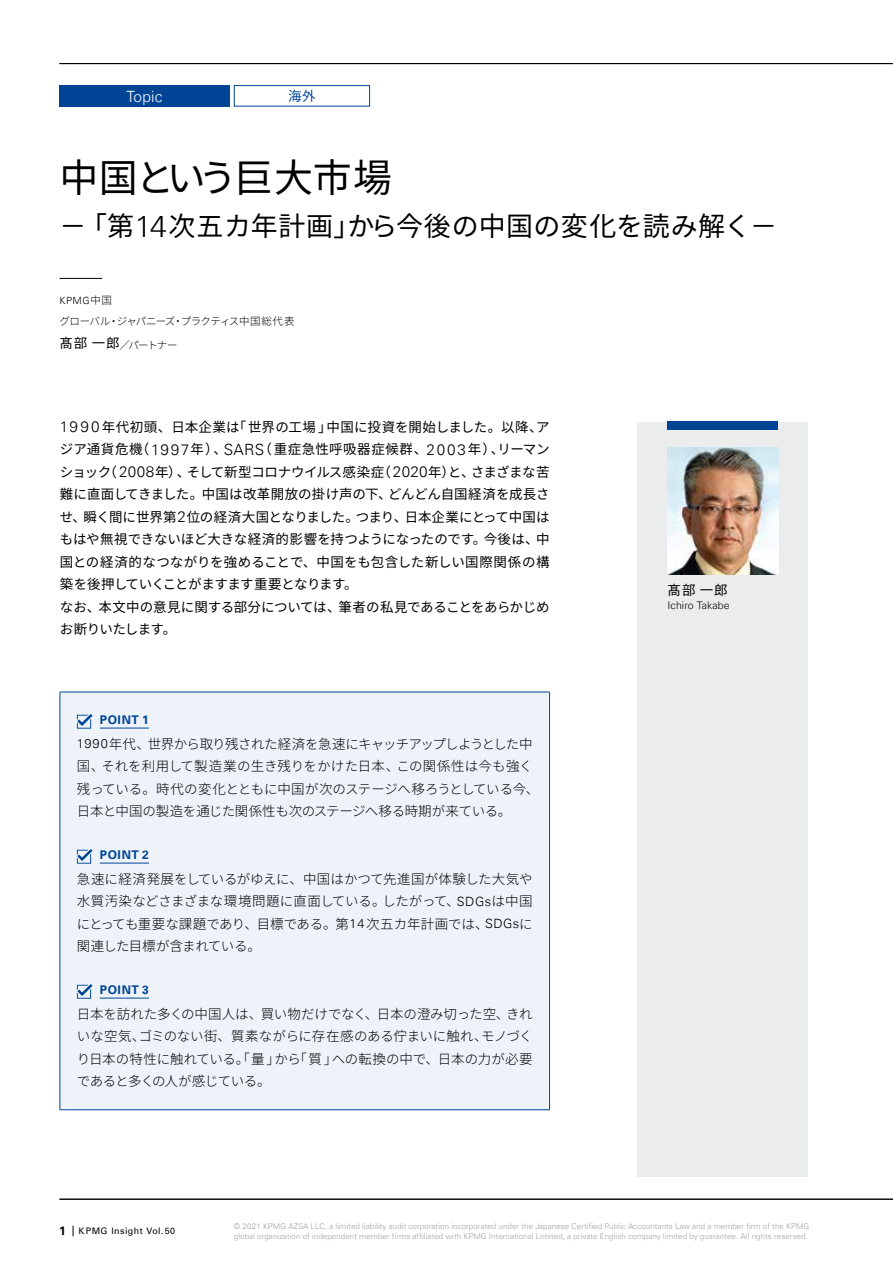
<style>
.page{position:relative;width:893px;height:1263px;background:#fff}
.page>*{position:absolute;margin:0;border:0;box-sizing:border-box;transform-origin:0 0}
.t1{font:39px "Noto Sans CJ Kjp";letter-spacing:-.025em;color:#000}
.t2{font:27px "Noto Sans CJ Kjp";letter-spacing:.015em;color:#000}
.t3{font:300 15.45px "Universfor KPMG";letter-spacing:.01em;color:#fff}
.t4{font:300 13.5px/22.5px "Noto Sans CJ Kjp";letter-spacing:-.02em;color:#000;text-align:justify}
.t5{font:13.5px/22.5px "Noto Sans CJ Kjp";letter-spacing:-.01em;color:#000}
.t6{font:13.5px "Noto Sans CJ Kjp";color:#004595}
.t7{font:700 12px "Universfor KPMG";letter-spacing:.04em;color:#004595}
.t8{font:700 12px "Universfor KPMG";color:#000}
.t9{font:300 10.5px "Noto Sans CJ Kjp";letter-spacing:-.06em;color:#000}
.t10{font:300 10.5px "Universfor KPMG";letter-spacing:.01em;color:#000}
.t11{font:300 10.05px "Universfor KPMG";color:#000}
.t12{font:9px "Universfor KPMG";letter-spacing:.04em;color:#000}
.t13{font:300 7.95px/9.8px "Universfor KPMG";letter-spacing:.01em;color:#9fa0a0}
.s1{font-family:"Universfor KPMG";font-weight:300;font-size:30.45px}
.s2{font-family:"Noto Sans CJ Kjp";font-size:10.5px}
.s3{font-weight:400;font-size:13.5px}
.s4{font-family:"Universfor KPMG";font-weight:300;font-size:15.3px}
.s5{font-family:"Universfor KPMG";font-weight:300;font-size:15.45px}
.s6{font-family:"Universfor KPMG";font-size:12.9px}
</style>
<div class="page">
<hr style="left:60px;top:63px;width:833px;height:1px;background:#000">
<hr style="left:60px;top:1199px;width:833px;height:1px;background:#000">
<div style="left:638px;top:422px;width:170px;height:754px;background:#ebecec"></div>
<div style="left:234px;top:85px;width:136px;height:21px;border:1px solid #004595"></div>
<div style="left:60px;top:85px;width:170px;height:21px;background:#004595"></div>
<div style="left:668px;top:422px;width:110px;height:8px;background:#004595"></div>
<div style="left:60px;top:692px;width:490px;height:418px;background:#eef3fa"></div>
<hr style="left:60px;top:692px;width:490px;height:1px;background:#004595">
<hr style="left:60px;top:692px;width:1px;height:417px;background:#004595">
<hr style="left:549px;top:692px;width:1px;height:417px;background:#004595">
<hr style="left:60px;top:1109px;width:490px;height:1px;background:#004595">
<hr style="left:100px;top:728px;width:49px;height:1px;background:#004595">
<hr style="left:100px;top:863px;width:49px;height:1px;background:#004595">
<hr style="left:100px;top:998px;width:49px;height:1px;background:#004595">
<svg style="left:77px;top:714px;width:16px;height:15px"></svg>
<svg style="left:77px;top:849px;width:16px;height:15px"></svg>
<svg style="left:77px;top:984px;width:16px;height:15px"></svg>
<hr style="left:60px;top:278px;width:42px;height:1px;background:#000">
<img style="left:668px;top:447px;width:110px;height:128px">
<p class="t3" style="left:127px;top:87px;width:37px">Topic</p>
<p class="t6" style="left:288px;top:88px;width:29px">海外</p>
<h1 class="t1" style="left:60px;top:155px;width:334px">中国という巨大市場</h1>
<h2 class="t2" style="left:60px;top:211px;width:719px">－「第<span class="s1">14</span>次五カ年計画」から今後の中国の変化を読み解く－</h2>
<p class="t11" style="left:60px;top:294px;width:54px">KPMG<span class="s2">中国</span></p>
<p class="t9" style="left:60px;top:315px;width:237px">グローバル・ジャパニーズ・プラクティス中国総代表</p>
<p class="t9" style="left:60px;top:339px;width:120px"><span class="s3">髙部一郎</span>／パートナー</p>
<p class="t5" style="left:60px;top:416px;width:491px"><span class="s4">1990</span>年代初頭、日本企業は「世界の工場」中国に投資を開始しました。以降、アジア通貨危機（<span class="s4">1997</span>年）、<span class="s5">SARS</span>（重症急性呼吸器症候群、<span class="s4">2003</span>年）、リーマンショック（ <span class="s4">2008</span>年）、そして新型コロナウイルス感染症（ <span class="s4">2020</span>年）と、さまざまな苦難に直面してきました。中国は改革開放の掛け声の下、どんどん自国経済を成長させ、瞬く間に世界第<span class="s4">2</span>位の経済大国となりました。つまり、日本企業にとって中国はもはや無視できないほど大きな経済的影響を持つようになったのです。今後は、中国との経済的なつながりを強めることで、中国をも包含した新しい国際関係の構築を後押していくことがますます重要となります。<br>なお、本文中の意見に関する部分については、筆者の私見であることをあらかじめお断りいたします。</p>
<p class="t7" style="left:100px;top:713px;width:51px">POINT 1</p>
<p class="t4" style="left:77px;top:733px;width:464px;text-align:left"><span class="s6">1990</span>年代、世界から取り残された経済を急速にキャッチアップしようとした中国、それを利用して製造業の生き残りをかけた日本、この関係性は今も強く残っている。時代の変化とともに中国が次のステージへ移ろうとしている今、日本と中国の製造を通じた関係性も次のステージへ移る時期が来ている。</p>
<p class="t7" style="left:100px;top:848px;width:51px">POINT 2</p>
<p class="t4" style="left:77px;top:868px;width:457px">急速に経済発展をしているがゆえに、中国はかつて先進国が体験した大気や水質汚染などさまざまな環境問題に直面している。したがって、<span class="s6">SDGs</span>は中国にとっても重要な課題であり、目標である。第<span class="s6">14</span>次五カ年計画では、<span class="s6">SDGs</span>に関連した目標が含まれている。</p>
<p class="t7" style="left:100px;top:983px;width:51px">POINT 3</p>
<p class="t4" style="left:77px;top:1003px;width:457px">日本を訪れた多くの中国人は、買い物だけでなく、日本の澄み切った空、きれいな空気、ゴミのない街、質素ながらに存在感のある佇まいに触れ、モノづくり日本の特性に触れている。「量」から「質」への転換の中で、日本の力が必要であると多くの人が感じている。</p>
<p class="t5" style="left:668px;top:579px;width:62px">髙部一郎</p>
<p class="t10" style="left:668px;top:599px;width:63px">Ichiro Takabe</p>
<p class="t8" style="left:59px;top:1224px;width:8px">1</p>
<p class="t12" style="left:79px;top:1226px;width:98px">KPMG Insight Vol.50</p>
<p class="t13" style="left:234px;top:1221px;width:577px">© 2021 KPMG AZSA LLC, a limited liability audit corporation incorporated under the Japanese Certified Public Accountants Law and a member firm of the KPMG global organization of independent member firms affiliated with KPMG International Limited, a private English company limited by guarantee. All rights reserved.</p>
</div>
